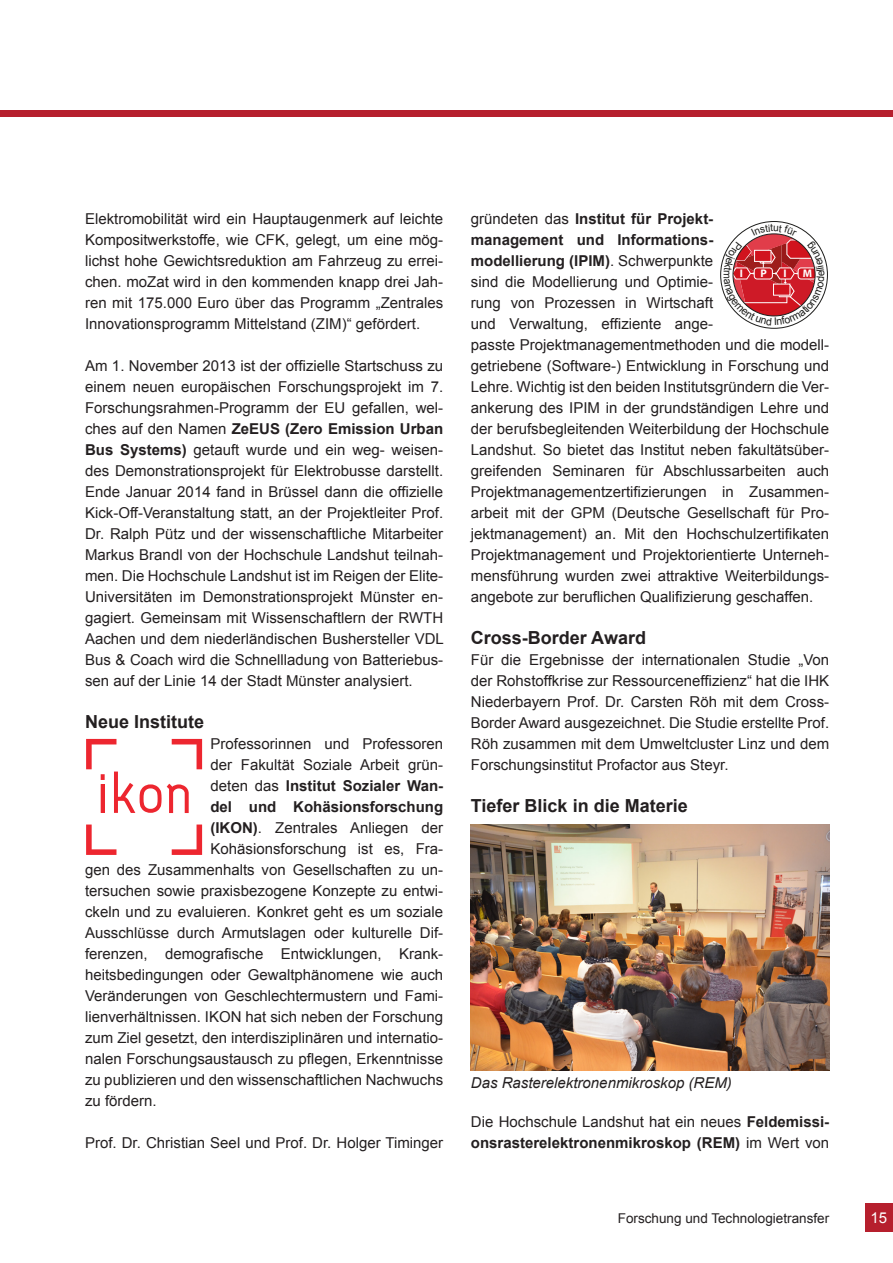
<style>
.page{position:relative;width:893px;height:1263px;background:#fff}
.page>*{position:absolute;margin:0;border:0;box-sizing:border-box;transform-origin:0 0}
.t1{font:700 18px "Arial";color:#231f20}
.t2{font:15px/21px "Arial";color:#231f20;text-align:justify}
.t3{font:700 15px/21px "Arial";color:#231f20}
.t4{font:italic 15px "Arial";color:#231f20}
.t5{font:15px "Arial";color:#fff}
.t6{font:13.5px "Arial";color:#231f20}
.t7{font:700 10.95px "Myriad Pro";color:#fff}
.s1{font-weight:700}
.s2{font-weight:400}
</style>
<div class="page">
<div style="left:865px;top:1203px;width:28px;height:28px;background:#b61f2d"></div>
<div style="left:0;top:111px;width:893px;height:6px;background:#b61f2d"></div>
<svg style="left:86px;top:739px;width:116px;height:116px"></svg>
<hr style="left:101px;top:784px;width:4px;height:29px;background:#ed262f">
<img style="left:471px;top:824px;width:358px;height:247px">
<svg style="left:720px;top:221px;width:108px;height:108px"></svg>
<p class="t2" style="left:85px;top:208px;width:360px">Elektromobilität wird ein Hauptaugenmerk auf leichte Kompositwerkstoffe, wie CFK, gelegt, um eine mög&shy;lichst hohe Gewichtsreduktion am Fahrzeug zu errei&shy;chen. moZat wird in den kommenden knapp drei Jah&shy;ren mit 175.000 Euro über das Programm „Zentrales Innovationsprogramm Mittelstand (ZIM)“ gefördert.</p>
<p class="t2" style="left:85px;top:355px;width:360px">Am 1. November 2013 ist der offizielle Startschuss zu einem neuen europäischen Forschungsprojekt im 7.<br>Forschungsrahmen-Programm der EU gefallen, wel&shy;ches auf den Namen <span class="s1">ZeEUS</span></p>
<p class="t2" style="left:85px;top:418px;width:360px;text-indent:200px"><span class="s1">(Zero Emission Urban Bus Systems)</span> getauft wurde und ein weg- weisen&shy;des Demonstrationsprojekt für Elektrobusse darstellt.<br>Ende Januar 2014 fand in Brüssel dann die offizielle Kick-Off-Veranstaltung statt, an der Projektleiter Prof.<br>Dr. Ralph Pütz und der wissenschaftliche Mitarbeiter Markus Brandl von der Hochschule Landshut teilnah&shy;men. Die Hochschule Landshut ist im Reigen der Elite-Universitäten im Demonstrationsprojekt Münster en&shy;gagiert. Gemeinsam mit Wissenschaftlern der RWTH Aachen und dem niederländischen Bushersteller VDL Bus &amp; Coach wird die Schnellladung von Batteriebus&shy;sen auf der Linie 14 der Stadt Münster analysiert.</p>
<p class="t1" style="left:85px;top:709px;width:121px">Neue Institute</p>
<p class="t2" style="left:210px;top:733px;width:234px">Professorinnen und Professoren</p>
<p class="t2" style="left:210px;top:754px;width:234px">der Fakultät Soziale Arbeit grün-</p>
<p class="t3" style="left:210px;top:775px;width:234px"><span class="s2">deten das</span> Institut Sozialer Wan-</p>
<p class="t3" style="left:210px;top:796px;width:234px">del und Kohäsionsforschung</p>
<p class="t2" style="left:210px;top:817px;width:234px"><span class="s1">(IKON)</span>. Zentrales Anliegen der</p>
<p class="t2" style="left:210px;top:838px;width:234px">Kohäsionsforschung ist es, Fra-</p>
<p class="t2" style="left:85px;top:859px;width:360px">gen des Zusammenhalts von Gesellschaften zu un-</p>
<p class="t2" style="left:85px;top:880px;width:360px">tersuchen sowie praxisbezogene Konzepte zu entwi-</p>
<p class="t2" style="left:85px;top:901px;width:360px">ckeln und zu evaluieren. Konkret geht es um soziale</p>
<p class="t2" style="left:85px;top:922px;width:360px">Ausschlüsse durch Armutslagen oder kulturelle Dif-</p>
<p class="t2" style="left:85px;top:943px;width:360px">ferenzen, demografische Entwicklungen, Krank-</p>
<p class="t2" style="left:85px;top:964px;width:360px">heitsbedingungen oder Gewaltphänomene wie auch</p>
<p class="t2" style="left:85px;top:985px;width:360px">Veränderungen von Geschlechtermustern und Fami-</p>
<p class="t2" style="left:85px;top:1006px;width:360px">lienverhältnissen. IKON hat sich neben der Forschung</p>
<p class="t2" style="left:85px;top:1027px;width:360px">zum Ziel gesetzt, den interdisziplinären und internatio-</p>
<p class="t2" style="left:85px;top:1048px;width:360px">nalen Forschungsaustausch zu pflegen, Erkenntnisse</p>
<p class="t2" style="left:85px;top:1069px;width:360px">zu publizieren und den wissenschaftlichen Nachwuchs</p>
<p class="t2" style="left:85px;top:1090px;width:73px">zu fördern.</p>
<p class="t2" style="left:85px;top:1132px;width:360px">Prof. Dr. Christian Seel und Prof. Dr. Holger Timinger</p>
<p class="t2" style="left:471px;top:208px;width:360px;text-align:left">gründeten das <span class="s1">Institut für Projekt-<br>management und Informations-<br>modellierung (IPIM)</span>. Schwerpunkte<br>sind die Modellierung und Optimie-<br>rung von Prozessen in Wirtschaft<br>und Verwaltung, effiziente ange-<br>passte Projektmanagementmethoden und die modell&shy;getriebene (Software-) Entwicklung in Forschung und Lehre. Wichtig ist den beiden Institutsgründern die Ver&shy;ankerung des IPIM in der grundständigen Lehre und der berufsbegleitenden Weiterbildung der Hochschule Landshut. So bietet das Institut neben fakultätsüber&shy;greifenden Seminaren für Abschlussarbeiten auch Projektmanagementzertifizierungen in Zusammen&shy;arbeit mit der GPM (Deutsche Gesellschaft für Pro&shy;jektmanagement) an. Mit den Hochschulzertifikaten Projektmanagement und Projektorientierte Unterneh&shy;mensführung wurden zwei attraktive Weiterbildungs&shy;angebote zur beruflichen Qualifizierung geschaffen.</p>
<p class="t1" style="left:471px;top:625px;width:177px">Cross-Border Award</p>
<p class="t2" style="left:471px;top:649px;width:360px">Für die Ergebnisse der internationalen Studie „Von der Rohstoffkrise zur Ressourceneffizienz“ hat die IHK Niederbayern Prof. Dr. Carsten Röh mit dem Cross-Border Award ausgezeichnet. Die Studie erstellte Prof.<br>Röh zusammen mit dem Umweltcluster Linz und dem Forschungsinstitut Profactor aus Steyr.</p>
<p class="t1" style="left:471px;top:793px;width:218px">Tiefer Blick in die Materie</p>
<p class="t7" style="left:740px;top:266px;width:5px">I</p>
<p class="t7" style="left:761px;top:266px;width:8px">P</p>
<p class="t7" style="left:783px;top:266px;width:5px">I</p>
<p class="t7" style="left:803px;top:266px;width:11px">M</p>
<p class="t4" style="left:471px;top:1073px;width:262px">Das Rasterelektronenmikroskop (REM)</p>
<p class="t3" style="left:471px;top:1111px;width:360px"><span class="s2">Die Hochschule Landshut hat ein neues</span> Feldemissi&shy;onsrasterelektronenmikroskop (REM) <span class="s2">im Wert von</span></p>
<p class="t6" style="left:618px;top:1209px;width:213px">Forschung und Technologietransfer</p>
<p class="t5" style="left:871px;top:1208px;width:18px">15</p>
</div>
